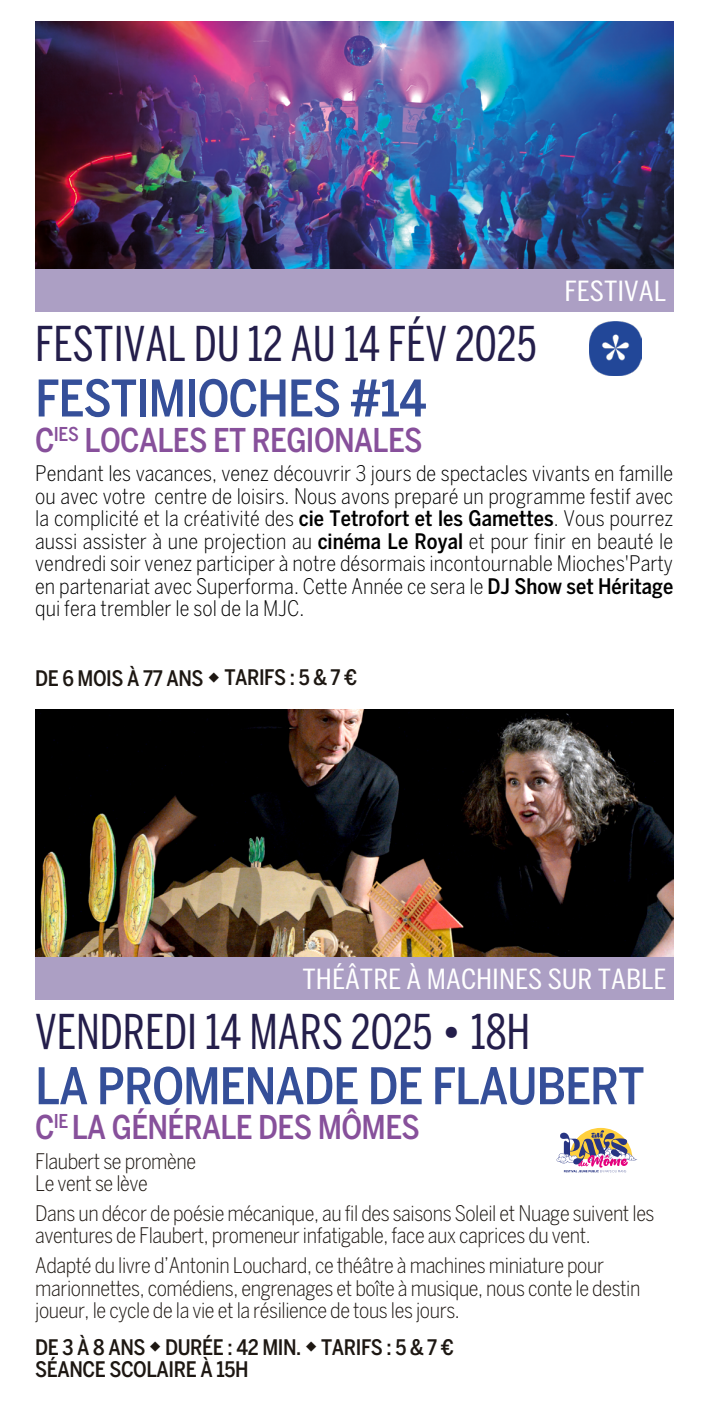
<style>
.page{position:relative;width:709px;height:1418px;background:#fff}
.page>*{position:absolute;margin:0;border:0;box-sizing:border-box;transform-origin:0 0}
.t1{font:500 condensed 50px "Benton Sans";letter-spacing:-.02em;color:#354f99}
.t2{font:extra-condensed 47.5px "Benton Sans";color:#241e4b}
.t3{font:500 condensed 32.5px "Benton Sans";letter-spacing:-.02em;color:#87509b}
.t4{font:extra-condensed 27.5px "Benton Sans";color:#fff;scale:1.17 1}
.t5{font:300 condensed 21.25px/22.5px "Benton Sans";color:#000;text-align:justify}
.t6{font:300 condensed 21.25px/22.5px "Benton Sans";letter-spacing:-.02em;color:#1d1712}
.t7{font:500 condensed 21.25px/22.5px "Benton Sans";letter-spacing:-.02em;color:#1d1712}
.s1{font-weight:500}
</style>
<div class="page">
<img style="left:35px;top:21px;width:638px;height:248px">
<div style="left:35px;top:269px;width:638px;height:43px;background:#ac9fc4"></div>
<img style="left:589px;top:321px;width:52px;height:55px">
<svg style="left:556px;top:1127px;width:81px;height:45px"></svg>
<img style="left:35px;top:709px;width:638px;height:248px">
<div style="left:35px;top:957px;width:638px;height:42px;background:#ac9fc4"></div>
<p class="t4" style="left:564px;top:275px;width:89px">FESTIVAL</p>
<h2 class="t2" style="left:35px;top:317px;width:503px">FESTIVAL DU 12 AU 14 FÉV 2025</h2>
<h1 class="t1" style="left:35px;top:369px;width:393px">FESTIMIOCHES #14</h1>
<h3 class="t3" style="left:35px;top:421px;width:389px">C<sup>IES</sup> LOCALES ET REGIONALES</h3>
<p class="t5" style="left:35px;top:462px;width:639px">Pendant les vacances, venez découvrir 3 jours de spectacles vivants en famille ou avec votre centre de loisirs. Nous avons preparé un programme festif avec la complicité et la créativité des <span class="s1">cie Tetrofort et les Gamettes</span>. Vous pourrez aussi assister à une projection au <span class="s1">cinéma Le Royal</span> et pour finir en beauté le vendredi soir venez participer à notre désormais incontournable Mioches'Party en partenariat avec Superforma. Cette Année ce sera le <span class="s1">DJ Show set Héritage </span>qui fera trembler le sol de la MJC.</p>
<p class="t7" style="left:35px;top:666px;width:323px">DE 6 MOIS À 77 ANS ◆ TARIFS : 5 &amp; 7 €</p>
<p class="t4" style="left:302px;top:962px;width:313px">THÉÂTRE À MACHINES SUR TABLE</p>
<h2 class="t2" style="left:35px;top:1004px;width:496px">VENDREDI 14 MARS 2025 • 18H</h2>
<h1 class="t1" style="left:35px;top:1056px;width:611px">LA PROMENADE DE FLAUBERT</h1>
<h3 class="t3" style="left:35px;top:1108px;width:386px">C<sup>IE</sup> LA GÉNÉRALE DES MÔMES</h3>
<p class="t6" style="left:35px;top:1149px;width:162px">Flaubert se promène<br>Le vent se lève</p>
<p class="t6" style="left:35px;top:1201px;width:621px">Dans un décor de poésie mécanique, au fil des saisons Soleil et Nuage suivent les aventures de Flaubert, promeneur infatigable, face aux caprices du vent.</p>
<p class="t6" style="left:35px;top:1253px;width:606px">Adapté du livre d’Antonin Louchard, ce théâtre à machines miniature pour marionnettes, comédiens, engrenages et boîte à musique, nous conte le destin joueur, le cycle de la vie et la résilience de tous les jours.</p>
<p class="t7" style="left:35px;top:1335px;width:420px">DE 3 À 8 ANS ◆ DURÉE : 42 MIN. ◆ TARIFS : 5 &amp; 7 €<br>SÉANCE SCOLAIRE À 15H</p>
</div>
